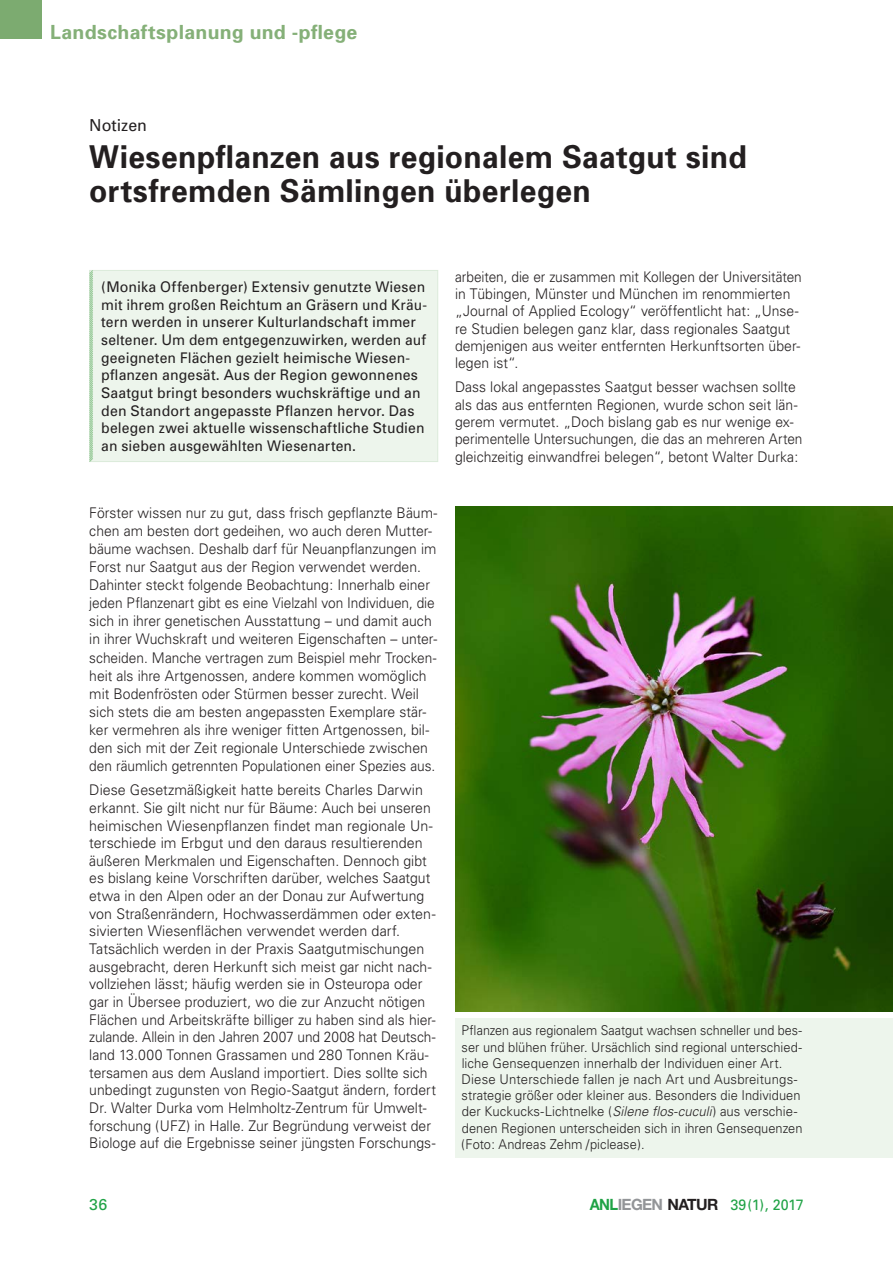
<style>
.page{position:relative;width:893px;height:1263px;background:#fff}
.page>*{position:absolute;margin:0;border:0;box-sizing:border-box;transform-origin:0 0}
.H1__Haupttitel{font:700 31.5px/34.5px "Univers";letter-spacing:.01em;color:#231f20;scale:.95 1}
.t1{font:700 19.5px "Univers";letter-spacing:.015em;color:#85b078}
.P7__Autor{font:16.5px "Univers";color:#231f20}
.t2{font:15.75px "Univers";color:#1fa245}
.t3{font:15px "Univers";letter-spacing:-.01em;color:#1fa245;scale:.95 1}
.P1__Fließtext_2Sp{font:300 14.7px/17.7px "Univers";color:#231f20}
.P1__Fließtext_2Sp-2{font:300 14.7px/18.1px "Univers";color:#231f20;scale:.95 1}
.P2__Zusammenfassung{font:14.7px/17.7px "Univers";letter-spacing:.01em;color:#231f20;scale:.96 1}
.P1__Fließtext_2Sp-3{font:300 14.7px/17.2px "Univers";color:#231f20;scale:.93 1}
.P5__Bildlegende{font:300 13.5px/16.2px "Univers";letter-spacing:.005em;color:#231f20;scale:.93 1}
.s1{font-style:italic}
.s2{font-family:"Helvetica Neue";font-weight:700;font-size:15.6px}
.s3{font-family:"Helvetica Neue";font-weight:700;font-size:15.6px;color:#939598}
.s4{font-family:"Helvetica Neue";font-weight:700;font-size:15.6px;color:#231f20}
</style>
<div class="page">
<div style="left:0;top:0;width:42px;height:39px;background:#7cab70"></div>
<div style="left:455px;top:1018px;width:438px;height:140px;background:#edf5ec"></div>
<div style="left:89px;top:270px;width:349px;height:192px;background:#edf5ec;border:1px solid #dbebda"></div>
<svg style="left:89px;top:270px;width:5px;height:192px"></svg>
<img style="left:455px;top:506px;width:438px;height:506px">
<h2 class="t1" style="left:50px;top:20px;width:309px">Landschaftsplanung und -pflege</h2>
<p class="P7__Autor" style="left:89px;top:116px;width:59px">Notizen</p>
<h1 class="H1__Haupttitel" style="left:89px;top:139px;width:694px">Wiesenpflanzen aus regionalem Saatgut sind ortsfremden Sämlingen überlegen</h1>
<p class="P2__Zusammenfassung" style="left:101px;top:278px;width:341px">(Monika Offenberger) Extensiv genutzte Wiesen mit ihrem großen Reichtum an Gräsern und Kräu&shy;tern werden in unserer Kulturlandschaft immer seltener. Um dem entgegenzuwirken, werden auf geeigneten Flächen gezielt heimische Wiesen&shy;pflanzen angesät. Aus der Region gewonnenes Saatgut bringt besonders wuchskräftige und an den Standort angepasste Pflanzen hervor. Das belegen zwei aktuelle wissenschaftliche Studien an sieben ausgewählten Wiesenarten.</p>
<p class="P1__Fließtext_2Sp-2" style="left:89px;top:503px;width:368px">Förster wissen nur zu gut, dass frisch gepflanzte Bäum&shy;chen am besten dort gedeihen, wo auch deren Mutter&shy;bäume wachsen. Deshalb darf für Neuanpflanzungen im Forst nur Saatgut aus der Region verwendet werden.<br>Dahinter steckt folgende Beobachtung: Innerhalb einer jeden Pflanzenart gibt es eine Vielzahl von Individuen, die sich in ihrer genetischen Ausstattung – und damit auch in ihrer Wuchskraft und weiteren Eigenschaften – unter&shy;scheiden. Manche vertragen zum Beispiel mehr Trocken&shy;heit als ihre Artgenossen, andere kommen womöglich mit Bodenfrösten oder Stürmen besser zurecht. Weil sich stets die am besten angepassten Exemplare stär&shy;ker vermehren als ihre weniger fitten Artgenossen, bil&shy;den sich mit der Zeit regionale Unterschiede zwischen den räumlich getrennten Populationen einer Spezies aus.</p>
<p class="P1__Fließtext_2Sp" style="left:89px;top:781px;width:348px">Diese Gesetzmäßigkeit hatte bereits Charles Darwin erkannt. Sie gilt nicht nur für Bäume: Auch bei unseren heimischen Wiesenpflanzen findet man regionale Un&shy;terschiede im Erbgut und den daraus resultierenden äußeren Merkmalen und Eigenschaften. Dennoch gibt es bislang keine Vorschriften darüber, welches Saatgut etwa in den Alpen oder an der Donau zur Aufwertung von Straßenrändern, Hochwasserdämmen oder exten&shy;sivierten Wiesenflächen verwendet werden darf.<br>Tatsächlich werden in der Praxis Saatgutmischungen ausgebracht, deren Herkunft sich meist gar nicht nach&shy;vollziehen lässt; häufig werden sie in Osteuropa oder gar in Übersee produziert, wo die zur Anzucht nötigen Flächen und Arbeitskräfte billiger zu haben sind als hier&shy;zulande. Allein in den Jahren 2007 und 2008 hat Deutsch&shy;land 13.000 Tonnen Grassamen und 280 Tonnen Kräu&shy;tersamen aus dem Ausland importiert. Dies sollte sich unbedingt zugunsten von Regio-Saatgut ändern, fordert Dr. Walter Durka vom Helmholtz-Zentrum für Umwelt&shy;forschung (UFZ) in Halle. Zur Begründung verweist der Biologe auf die Ergebnisse seiner jüngsten Forschungs-</p>
<p class="P1__Fließtext_2Sp-3" style="left:455px;top:268px;width:374px">arbeiten, die er zusammen mit Kollegen der Universitäten in Tübingen, Münster und München im renommierten „Journal of Applied Ecology“ veröffentlicht hat: „Unse&shy;re Studien belegen ganz klar, dass regionales Saatgut demjenigen aus weiter entfernten Herkunftsorten über&shy;legen ist“.</p>
<p class="P1__Fließtext_2Sp-2" style="left:455px;top:378px;width:367px;line-height:17.4px">Dass lokal angepasstes Saatgut besser wachsen sollte als das aus entfernten Regionen, wurde schon seit län&shy;gerem vermutet. „Doch bislang gab es nur wenige ex&shy;perimentelle Untersuchungen, die das an mehreren Arten gleichzeitig einwandfrei belegen“, betont Walter Durka:</p>
<p class="P5__Bildlegende" style="left:461px;top:1022px;width:369px">Pflanzen aus regionalem Saatgut wachsen schneller und bes&shy;ser und blühen früher. Ursächlich sind regional unterschied&shy;liche Gensequenzen innerhalb der Individuen einer Art.<br>Diese Unterschiede fallen je nach Art und Ausbreitungs&shy;strategie größer oder kleiner aus. Besonders die Individuen der Kuckucks-Lichtnelke (<span class="s1">Silene flos-cuculi</span>) aus verschie&shy;denen Regionen unterscheiden sich in ihren Gensequenzen (Foto: Andreas Zehm /piclease).</p>
<p class="t2" style="left:89px;top:1195px;width:19px">36</p>
<p class="t3" style="left:590px;top:1196px;width:227px"><span class="s2">ANL</span><span class="s3">IEGEN</span> <span class="s4">NATUR</span> 39(1), 2017</p>
</div>
